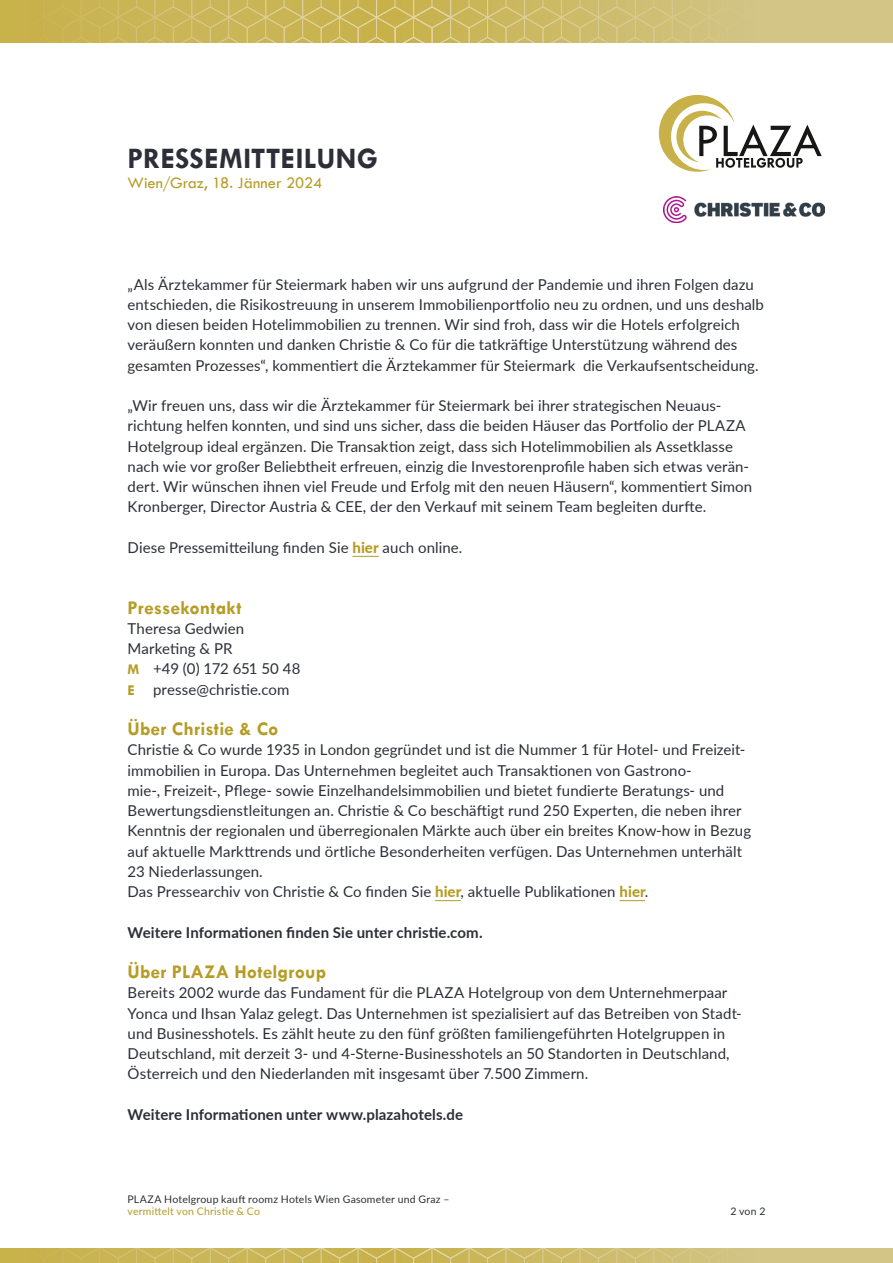
<style>
.page{position:relative;width:893px;height:1263px;background:#fff}
.page>*{position:absolute;margin:0;border:0;box-sizing:border-box;transform-origin:0 0}
.t1{font:700 30px "Tw Cen";letter-spacing:.015em;color:#2c2f37}
.Headline{font:700 19.5px "Tw Cen";letter-spacing:.01em;color:#b59c24}
.t2{font:16.5px "Tw Cen";letter-spacing:-.005em;color:#b59c24}
.Fließtext{font:15px/20.2px "Lato";letter-spacing:.005em;color:#2c2f37}
.Fließtext-2{font:700 15px "Lato";letter-spacing:.005em;color:#2c2f37}
.Fließtext-3{font:15px "Lato";letter-spacing:-.015em;color:#2c2f37}
.t3{font:10.5px "Lato";letter-spacing:.02em;color:#2c2f37}
.t4{font:10.5px "Lato";letter-spacing:.02em;color:#b59c24}
.s1{font-weight:800;color:#b59c24}
.s2{font-family:"Tw Cen";font-weight:700;color:#b59c24}
</style>
<div class="page">
<svg style="left:0;top:0;width:893px;height:43px;background:#cdbb68"></svg>
<svg style="left:0;top:1248px;width:893px;height:15px;background:#cdbb68"></svg>
<svg style="left:659px;top:95px;width:163px;height:77px"></svg>
<svg style="left:352px;top:556px;width:27px;height:1px"></svg>
<svg style="left:435px;top:900px;width:26px;height:1px"></svg>
<svg style="left:619px;top:900px;width:26px;height:1px"></svg>
<img style="left:663px;top:196px;width:161px;height:27px">
<h1 class="t1" style="left:128px;top:141px;width:252px">PRESSEMITTEILUNG</h1>
<p class="t2" style="left:128px;top:173px;width:196px">Wien/Graz, 18. Jänner 2024</p>
<p class="Fließtext" style="left:128px;top:273px;width:638px">„Als Ärztekammer für Steiermark haben wir uns aufgrund der Pandemie und ihren Folgen dazu entschieden, die Risikostreuung in unserem Immobilienportfolio neu zu ordnen, und uns deshalb von diesen beiden Hotelimmobilien zu trennen. Wir sind froh, dass wir die Hotels erfolgreich veräußern konnten und danken Christie &amp; Co für die tatkräftige Unterstützung während des gesamten Prozesses“, kommentiert die Ärztekammer für Steiermark die Verkaufsentscheidung.</p>
<p class="Fließtext" style="left:128px;top:395px;width:626px">„Wir freuen uns, dass wir die Ärztekammer für Steiermark bei ihrer strategischen Neuaus&shy;richtung helfen konnten, und sind uns sicher, dass die beiden Häuser das Portfolio der PLAZA Hotelgroup ideal ergänzen. Die Transaktion zeigt, dass sich Hotelimmobilien als Assetklasse nach wie vor großer Beliebtheit erfreuen, einzig die Investorenprofile haben sich etwas verän&shy;dert. Wir wünschen ihnen viel Freude und Erfolg mit den neuen Häusern“, kommentiert Simon Kronberger, Director Austria &amp; CEE, der den Verkauf mit seinem Team begleiten durfte.</p>
<p class="Fließtext" style="left:128px;top:537px;width:336px">Diese Pressemitteilung finden Sie <span class="s1">hier</span> auch online.</p>
<p class="Headline" style="left:128px;top:596px;width:116px">Pressekontakt</p>
<p class="Fließtext" style="left:128px;top:618px;width:118px">Theresa Gedwien</p>
<p class="Fließtext" style="left:128px;top:638px;width:106px">Marketing &amp; PR</p>
<p class="Fließtext-3" style="left:128px;top:658px;width:174px"><span class="s2">M</span> +49 (0) 172 651 50 48</p>
<p class="Fließtext" style="left:128px;top:678px;width:163px"><span class="s2">E</span> presse@christie.com</p>
<p class="Headline" style="left:128px;top:717px;width:152px">Über Christie &amp; Co</p>
<p class="Fließtext" style="left:128px;top:739px;width:625px">Christie &amp; Co wurde 1935 in London gegründet und ist die Nummer 1 für Hotel- und Freizeit&shy;immobilien in Europa. Das Unternehmen begleitet auch Transaktionen von Gastrono-<br>mie-, Freizeit-, Pflege- sowie Einzelhandelsimmobilien und bietet fundierte Beratungs- und Bewertungsdienstleitungen an. Christie &amp; Co beschäftigt rund 250 Experten, die neben ihrer Kenntnis der regionalen und überregionalen Märkte auch über ein breites Know-how in Bezug auf aktuelle Markttrends und örtliche Besonderheiten verfügen. Das Unternehmen unterhält 23 Niederlassungen.</p>
<p class="Fließtext" style="left:128px;top:881px;width:522px">Das Pressearchiv von Christie &amp; Co finden Sie <span class="s1">hier</span>, aktuelle Publikationen <span class="s1">hier</span>.</p>
<p class="Fließtext-2" style="left:128px;top:921px;width:356px">Weitere Informationen finden Sie unter christie.com.</p>
<p class="Headline" style="left:128px;top:960px;width:200px">Über PLAZA Hotelgroup</p>
<p class="Fließtext" style="left:128px;top:982px;width:616px">Bereits 2002 wurde das Fundament für die PLAZA Hotelgroup von dem Unternehmerpaar Yonca und Ihsan Yalaz gelegt. Das Unternehmen ist spezialisiert auf das Betreiben von Stadt&shy;und Businesshotels. Es zählt heute zu den fünf größten familiengeführten Hotelgruppen in Deutschland, mit derzeit 3- und 4-Sterne-Businesshotels an 50 Standorten in Deutschland, Österreich und den Niederlanden mit insgesamt über 7.500 Zimmern.</p>
<p class="Fließtext-2" style="left:128px;top:1103px;width:337px">Weitere Informationen unter www.plazahotels.de</p>
<p class="t3" style="left:128px;top:1191px;width:323px">PLAZA Hotelgroup kauft roomz Hotels Wien Gasometer und Graz –</p>
<p class="t4" style="left:128px;top:1204px;width:134px">vermittelt von Christie &amp; Co</p>
<p class="t3" style="left:730px;top:1204px;width:37px">2 von 2</p>
</div>
